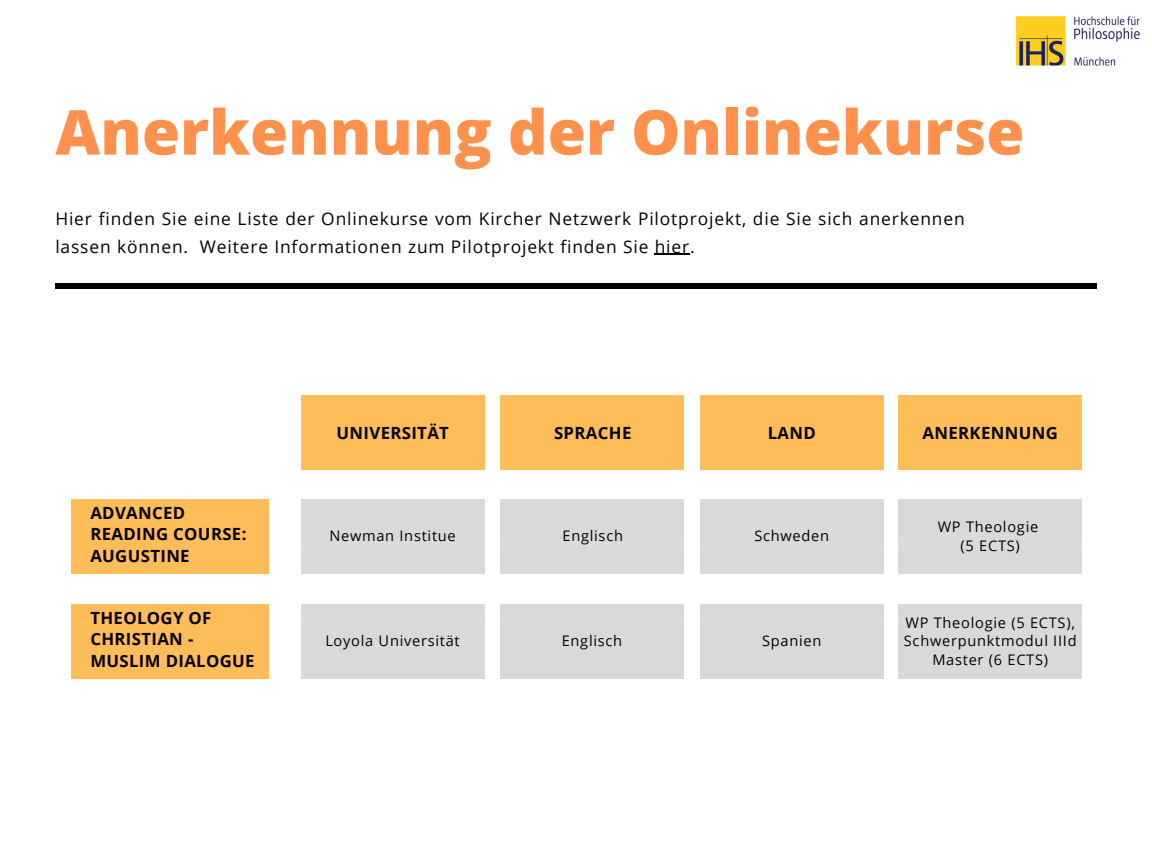
<style>
.page{position:relative;width:1152px;height:864px;background:#fff}
.page>*{position:absolute;margin:0;border:0;box-sizing:border-box;transform-origin:0 0}
.t1{font:800 61.95px "Open Sans";color:#ff914d}
.t2{font:17.4px/28.2px "Open Sans";letter-spacing:.05em;color:#040304}
.t3{font:700 16.8px/21.8px "Open Sans";letter-spacing:.02em;color:#040304}
.t4{font:14.55px/18.5px "Open Sans";letter-spacing:.05em;color:#040304;text-align:center}
</style>
<div class="page">
<div style="left:55px;top:283px;width:1042px;height:6px;background:#040304"></div>
<img style="left:1017px;top:16px;width:123px;height:50px">
<div style="left:899px;top:396px;width:183px;height:74px;background:#ffbd59"></div>
<div style="left:899px;top:499px;width:183px;height:75px;background:#d9d9d9"></div>
<div style="left:899px;top:605px;width:183px;height:74px;background:#d9d9d9"></div>
<div style="left:501px;top:395px;width:183px;height:74px;background:#ffbd59"></div>
<div style="left:500px;top:499px;width:184px;height:75px;background:#d9d9d9"></div>
<div style="left:500px;top:605px;width:184px;height:74px;background:#d9d9d9"></div>
<div style="left:700px;top:396px;width:183px;height:74px;background:#ffbd59"></div>
<div style="left:700px;top:499px;width:183px;height:75px;background:#d9d9d9"></div>
<div style="left:700px;top:605px;width:183px;height:74px;background:#d9d9d9"></div>
<div style="left:301px;top:395px;width:183px;height:74px;background:#ffbd59"></div>
<div style="left:301px;top:499px;width:183px;height:75px;background:#d9d9d9"></div>
<div style="left:301px;top:605px;width:183px;height:74px;background:#d9d9d9"></div>
<div style="left:71px;top:499px;width:197px;height:75px;background:#ffbd59"></div>
<div style="left:71px;top:605px;width:197px;height:74px;background:#ffbd59"></div>
<hr style="left:655px;top:254px;width:35px;height:1px;background:#040304">
<p class="t1" style="left:55px;top:88px;width:971px">Anerkennung der Onlinekurse</p>
<p class="t2" style="left:55px;top:204px;width:911px">Hier finden Sie eine Liste der Onlinekurse vom Kircher Netzwerk Pilotprojekt, die Sie sich anerkennen lassen können. Weitere Informationen zum Pilotprojekt finden Sie hier.</p>
<p class="t3" style="left:90px;top:501px;width:158px">ADVANCED<br>READING COURSE:<br>AUGUSTINE</p>
<p class="t3" style="left:90px;top:606px;width:166px">THEOLOGY OF<br>CHRISTIAN -<br>MUSLIM DIALOGUE</p>
<p class="t3" style="left:337px;top:421px;width:114px">UNIVERSITÄT</p>
<p class="t4" style="left:329px;top:526px;width:128px">Newman Institue</p>
<p class="t4" style="left:325px;top:632px;width:136px">Loyola Universität</p>
<p class="t3" style="left:554px;top:421px;width:79px">SPRACHE</p>
<p class="t4" style="left:563px;top:527px;width:62px">Englisch</p>
<p class="t4" style="left:562px;top:632px;width:62px">Englisch</p>
<p class="t3" style="left:768px;top:421px;width:50px">LAND</p>
<p class="t4" style="left:754px;top:526px;width:76px">Schweden</p>
<p class="t4" style="left:762px;top:632px;width:61px">Spanien</p>
<p class="t3" style="left:923px;top:421px;width:137px">ANERKENNUNG</p>
<p class="t4" style="left:938px;top:517px;width:102px">WP Theologie</p>
<p class="t4" style="left:961px;top:536px;width:61px">(5 ECTS)</p>
<p class="t4" style="left:904px;top:613px;width:174px">WP Theologie (5 ECTS),<br>Schwerpunktmodul IIId<br>Master (6 ECTS)</p>
</div>
